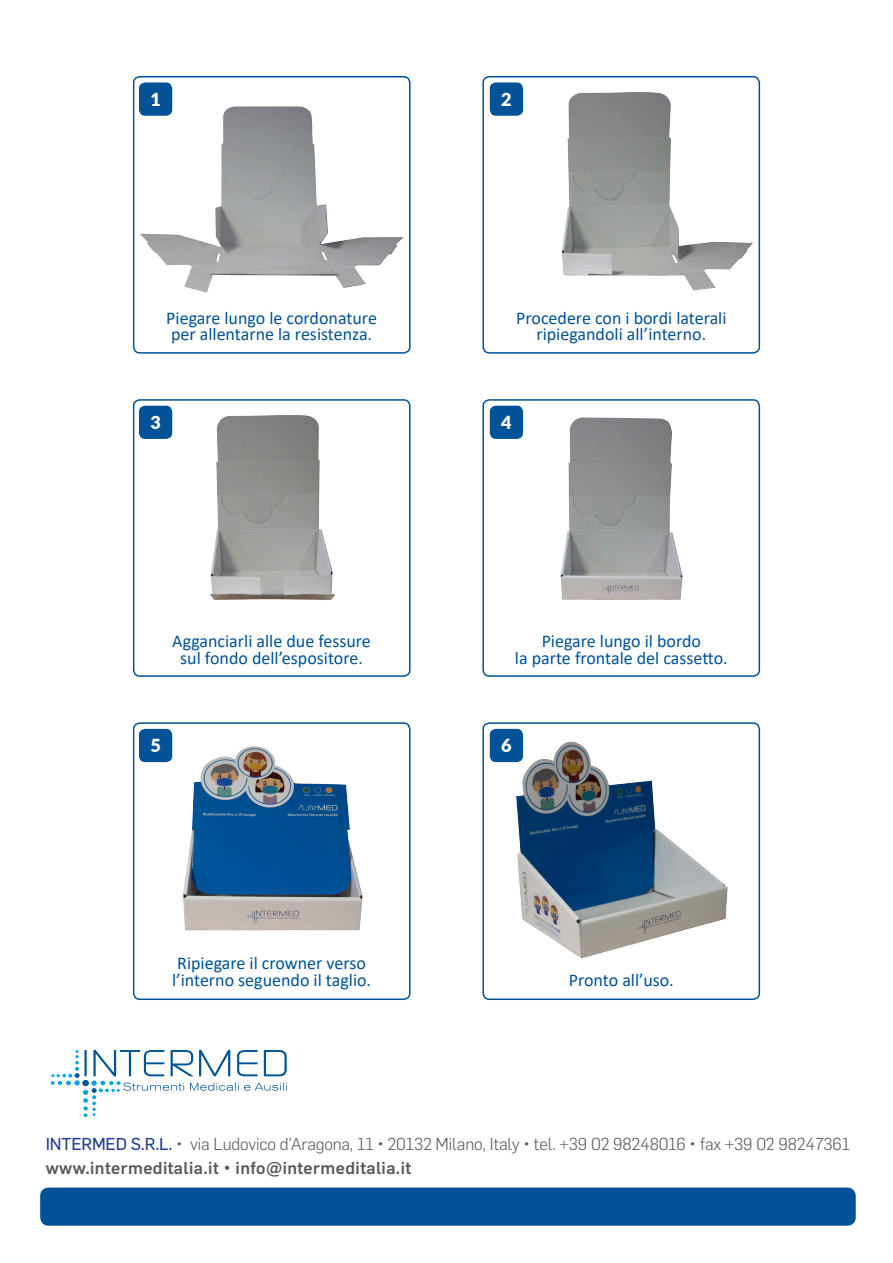
<style>
.page{position:relative;width:893px;height:1263px;background:#fff}
.page>*{position:absolute;margin:0;border:0;box-sizing:border-box;transform-origin:0 0}
.t1{font:18px "Calibri";color:#015296}
.t2{font:900 18px "Lato";color:#fff}
.t3{font:300 16.95px "Flama";letter-spacing:-.01em;color:#57585a}
.t4{font:500 16.95px "Flama";letter-spacing:.025em;color:#57585a}
.s1{font-family:"Flama Basic";font-weight:400;color:#253f8e}
</style>
<div class="page">
<div style="left:40px;top:1187px;width:816px;height:39px;background:#015296;border-radius:9px"></div>
<svg style="left:51px;top:1050px;width:236px;height:67px"></svg>
<img style="left:139px;top:79px;width:269px;height:214px">
<div style="left:133px;top:76px;width:278px;height:278px;border:2px solid #015296;border-radius:6px"></div>
<img style="left:485px;top:79px;width:268px;height:212px">
<div style="left:482px;top:76px;width:278px;height:278px;border:2px solid #015296;border-radius:6px"></div>
<img style="left:139px;top:402px;width:269px;height:198px">
<div style="left:133px;top:399px;width:278px;height:278px;border:2px solid #015296;border-radius:6px"></div>
<img style="left:485px;top:402px;width:198px;height:198px">
<div style="left:482px;top:399px;width:278px;height:278px;border:2px solid #015296;border-radius:6px"></div>
<img style="left:136px;top:725px;width:272px;height:272px">
<div style="left:133px;top:722px;width:278px;height:278px;border:2px solid #015296;border-radius:6px"></div>
<img style="left:485px;top:725px;width:272px;height:272px">
<div style="left:482px;top:722px;width:278px;height:278px;border:2px solid #015296;border-radius:6px"></div>
<div style="left:139px;top:82px;width:33px;height:34px;background:#015296;border-radius:6px"></div>
<div style="left:490px;top:82px;width:33px;height:34px;background:#015296;border-radius:6px"></div>
<div style="left:139px;top:406px;width:33px;height:33px;background:#015296;border-radius:6px"></div>
<div style="left:490px;top:406px;width:33px;height:33px;background:#015296;border-radius:6px"></div>
<div style="left:139px;top:729px;width:33px;height:33px;background:#015296;border-radius:6px"></div>
<div style="left:490px;top:729px;width:33px;height:33px;background:#015296;border-radius:6px"></div>
<p class="t2" style="left:150px;top:86px;width:12px">1</p>
<p class="t2" style="left:501px;top:86px;width:12px">2</p>
<p class="t1" style="left:166px;top:305px;width:212px">Piegare lungo le cordonature</p>
<p class="t1" style="left:171px;top:322px;width:203px">per allentarne la resistenza.</p>
<p class="t1" style="left:516px;top:305px;width:212px">Procedere con i bordi laterali</p>
<p class="t1" style="left:536px;top:322px;width:171px">ripiegandoli all’interno.</p>
<p class="t2" style="left:150px;top:409px;width:12px">3</p>
<p class="t2" style="left:501px;top:409px;width:12px">4</p>
<p class="t1" style="left:172px;top:629px;width:200px">Agganciarli alle due fessure</p>
<p class="t1" style="left:180px;top:645px;width:184px">sul fondo dell’espositore.</p>
<p class="t1" style="left:542px;top:629px;width:161px">Piegare lungo il bordo</p>
<p class="t1" style="left:515px;top:645px;width:214px">la parte frontale del cassetto.</p>
<p class="t2" style="left:150px;top:732px;width:12px">5</p>
<p class="t2" style="left:501px;top:732px;width:12px">6</p>
<p class="t1" style="left:177px;top:951px;width:190px">Ripiegare il crowner verso</p>
<p class="t1" style="left:172px;top:967px;width:201px">l’interno seguendo il taglio.</p>
<p class="t1" style="left:569px;top:967px;width:106px">Pronto all’uso.</p>
<p class="t3" style="left:46px;top:1132px;width:806px"><span class="s1">INTERMED S.R.L.</span> • via Ludovico d’Aragona, 11 • 20132 Milano, Italy • tel. +39 02 98248016 • fax +39 02 98247361</p>
<p class="t4" style="left:46px;top:1155px;width:367px">www.intermeditalia.it • info@intermeditalia.it</p>
</div>
